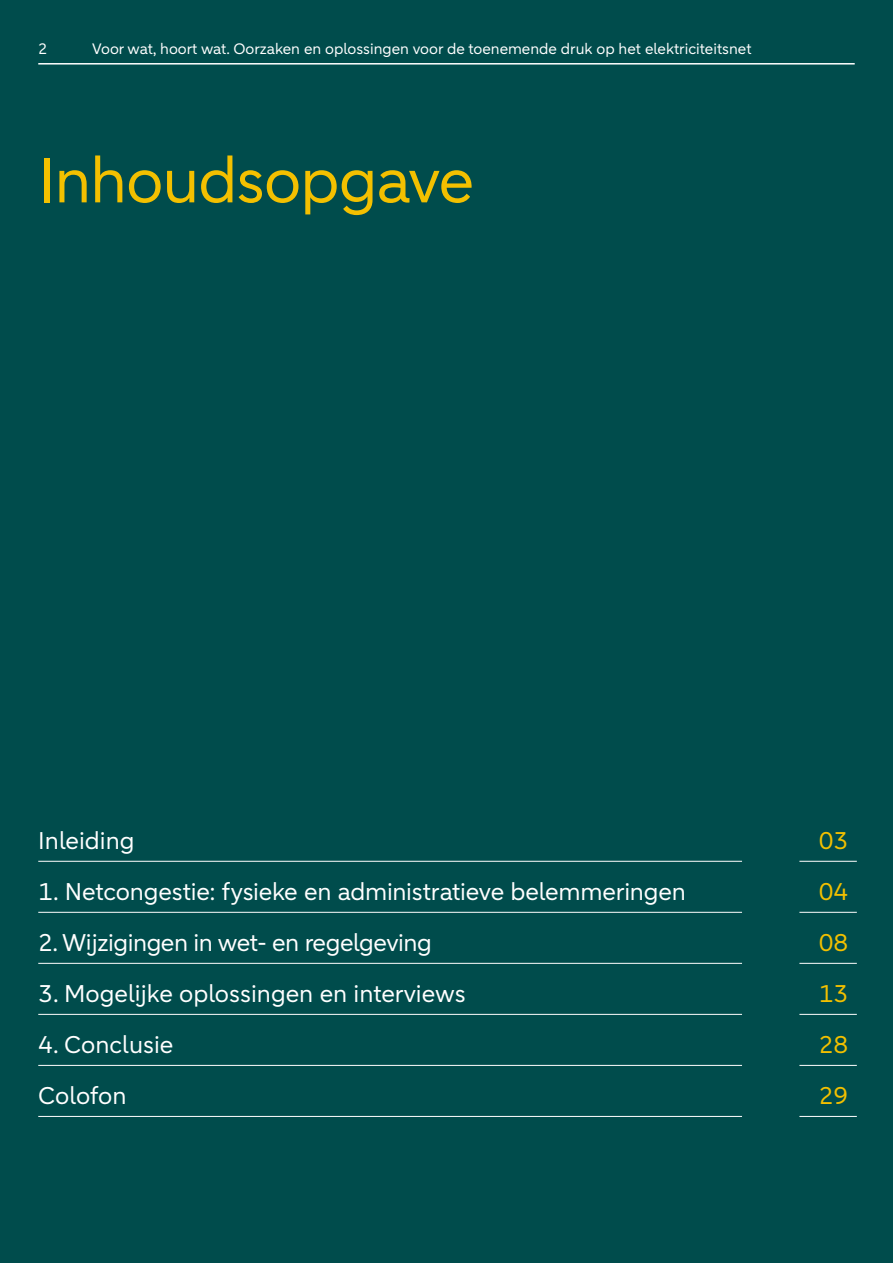
<style>
.page{position:relative;width:893px;height:1263px;background:#004c4c}
.page>*{position:absolute;margin:0;border:0;box-sizing:border-box;transform-origin:0 0}
.t1{font:63px "ABNAMRO Sans";letter-spacing:-.02em;color:#f3c000}
.t2{font:24px "ABNAMRO Sans";letter-spacing:-.01em;color:#fff}
.t3{font:24px "ABNAMRO Sans";color:#f3c000}
.t4{font:15px "ABNAMRO Sans";color:#fff}
</style>
<div class="page">
<hr style="left:38px;top:861px;width:704px;height:1px;background:#fff">
<hr style="left:799px;top:861px;width:58px;height:1px;background:#fff">
<hr style="left:38px;top:912px;width:704px;height:1px;background:#fff">
<hr style="left:799px;top:912px;width:58px;height:1px;background:#fff">
<hr style="left:38px;top:963px;width:704px;height:1px;background:#fff">
<hr style="left:799px;top:963px;width:58px;height:1px;background:#fff">
<hr style="left:38px;top:1014px;width:704px;height:1px;background:#fff">
<hr style="left:799px;top:1014px;width:58px;height:1px;background:#fff">
<hr style="left:38px;top:1065px;width:704px;height:1px;background:#fff">
<hr style="left:799px;top:1065px;width:58px;height:1px;background:#fff">
<hr style="left:38px;top:1116px;width:704px;height:1px;background:#fff">
<hr style="left:799px;top:1116px;width:58px;height:1px;background:#fff">
<hr style="left:38px;top:63px;width:817px;height:2px;background:#fff">
<p class="t4" style="left:38px;top:39px;width:11px">2</p>
<p class="t4" style="left:92px;top:39px;width:661px">Voor wat, hoort wat. Oorzaken en oplossingen voor de toenemende druk op het elektriciteitsnet</p>
<h1 class="t1" style="left:38px;top:139px;width:437px">Inhoudsopgave</h1>
<p class="t2" style="left:38px;top:824px;width:98px">Inleiding</p>
<p class="t3" style="left:819px;top:824px;width:31px">03</p>
<p class="t2" style="left:38px;top:875px;width:649px">1. Netcongestie: fysieke en administratieve belemmeringen</p>
<p class="t3" style="left:819px;top:875px;width:31px">04</p>
<p class="t2" style="left:38px;top:926px;width:395px">2. Wijzigingen in wet- en regelgeving</p>
<p class="t3" style="left:819px;top:926px;width:31px">08</p>
<p class="t2" style="left:38px;top:977px;width:429px">3. Mogelijke oplossingen en interviews</p>
<p class="t3" style="left:819px;top:977px;width:31px">13</p>
<p class="t2" style="left:38px;top:1028px;width:137px">4. Conclusie</p>
<p class="t3" style="left:819px;top:1028px;width:31px">28</p>
<p class="t2" style="left:38px;top:1079px;width:90px">Colofon</p>
<p class="t3" style="left:819px;top:1079px;width:31px">29</p>
</div>
